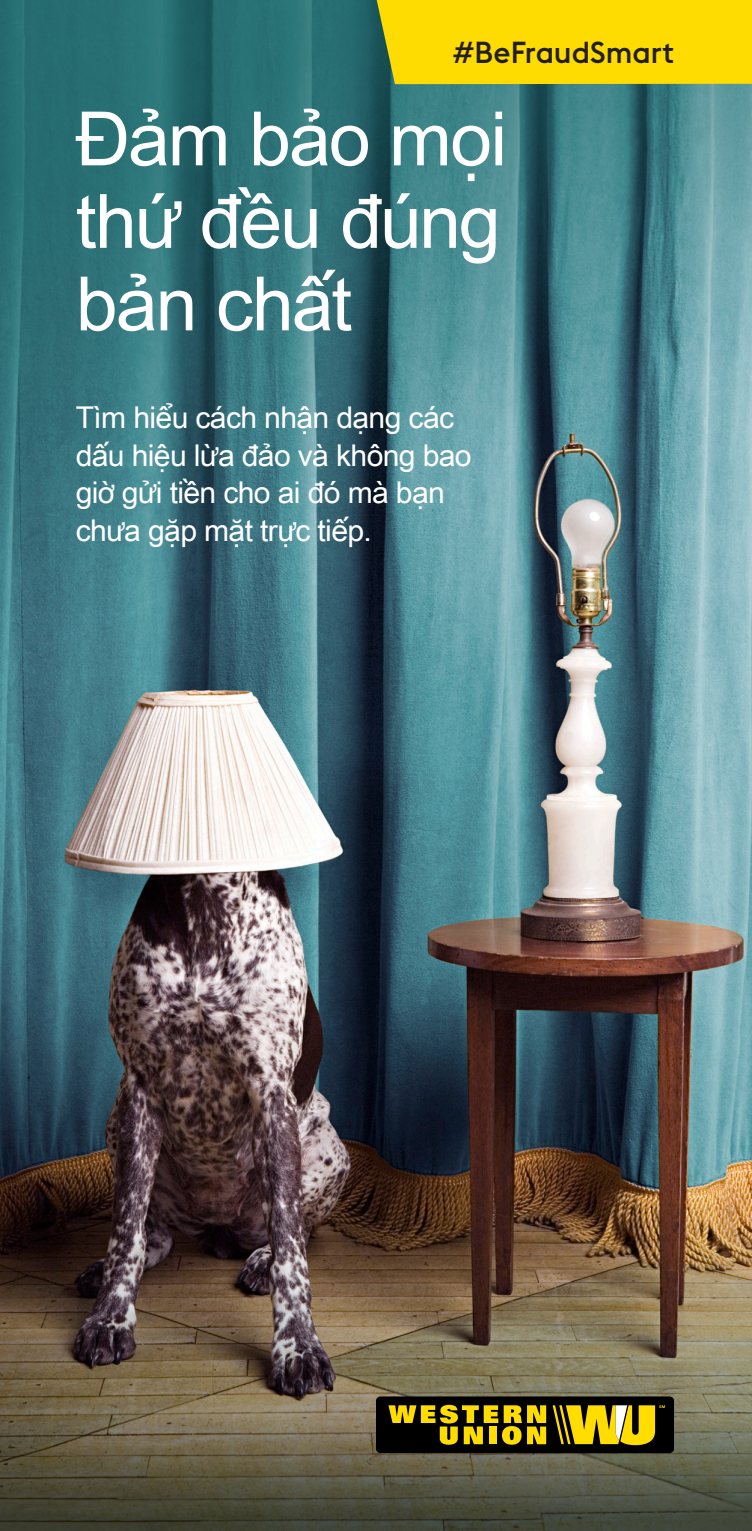
<style>
.page{position:relative;width:752px;height:1531px;background:#fff}
.page>*{position:absolute;margin:0;border:0;box-sizing:border-box;transform-origin:0 0}
.t1{font:75px/82.5px "Arial Unicode MS";letter-spacing:-.025em;color:#fff;text-align:justify}
.t2{font:30px/37.5px "Arial Unicode MS";letter-spacing:-.02em;color:#fff}
.t3{font:500 30px "Euclid WU";color:#231f20}
</style>
<div class="page">
<img style="left:0;top:673px;width:751px;height:150px">
<img style="left:0;top:823px;width:751px;height:708px">
<svg style="left:0;top:0;width:751px;height:673px;background:#437c84"></svg>
<div style="left:376px;top:1396px;width:297px;height:57px;background:#000;border-radius:4px"></div>
<svg style="left:388px;top:1405px;width:158px;height:39px"></svg>
<svg style="left:552px;top:1405px;width:112px;height:40px"></svg>
<div style="left:376px;top:0;width:375px;height:84px;background:#ffdc01"></div>
<p class="t3" style="left:452px;top:35px;width:223px">#BeFraudSmart</p>
<p class="t1" style="left:76px;top:96px;width:432px">Đảm bảo mọi thứ đều đúng bản chất</p>
<p class="t2" style="left:76px;top:398px;width:397px">Tìm hiểu cách nhận dạng các dấu hiệu lừa đảo và không bao giờ gửi tiền cho ai đó mà bạn chưa gặp mặt trực tiếp.</p>
</div>
